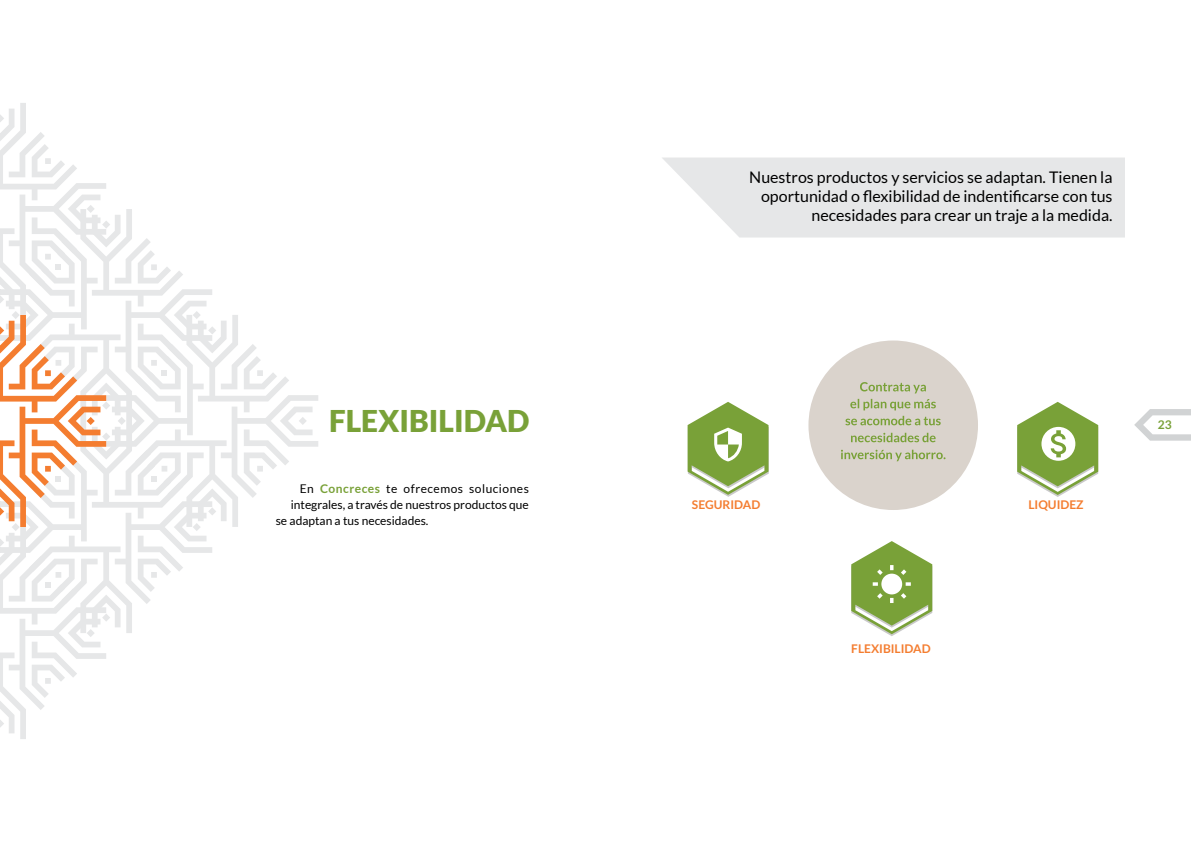
<style>
.page{position:relative;width:1191px;height:842px;background:#fff}
.page>*{position:absolute;margin:0;border:0;box-sizing:border-box;transform-origin:0 0}
.t1{font:900 30px "Lato";color:#79a138}
.t2{font:16px/19px "Lato";color:#000;text-align:right}
.t3{font:12px "Lato";color:#000}
.t4{font:12px "Lato";letter-spacing:.04em;color:#000}
.t5{font:700 12px "Lato";color:#f47d30}
.t6{font:700 12px "Lato";color:#79a138}
.s1{font-weight:700;color:#79a138}
</style>
<div class="page">
<svg style="left:1134px;top:409px;width:57px;height:32px"></svg>
<svg style="left:0;top:103px;width:318px;height:636px"></svg>
<div style="left:808px;top:340px;width:170px;height:170px;background:#dad3cc;border-radius:50%"></div>
<svg style="left:841px;top:450px;width:104px;height:11px"></svg>
<svg style="left:851px;top:433px;width:84px;height:9px"></svg>
<svg style="left:845px;top:416px;width:95px;height:9px"></svg>
<svg style="left:850px;top:399px;width:86px;height:11px"></svg>
<svg style="left:860px;top:382px;width:66px;height:11px"></svg>
<svg style="left:662px;top:158px;width:463px;height:80px;background:#e8e9ea"></svg>
<svg style="left:851px;top:541px;width:81px;height:95px"></svg>
<svg style="left:687px;top:402px;width:82px;height:95px"></svg>
<svg style="left:1017px;top:402px;width:81px;height:95px"></svg>
<p class="t2" style="left:749px;top:167px;width:365px">N uestros productos y servicios se adaptan. Tienen la oportunidad o flexibilidad de indentificarse con tus necesidades para crear un traje a la medida.</p>
<h1 class="t1" style="left:329px;top:404px;width:202px">FLEXIBILI DAD</h1>
<p class="t6" style="left:1158px;top:418px;width:15px">23</p>
<p class="t4" style="left:300px;top:482px;width:231px">En <span class="s1">Concreces</span> te ofrecemos soluciones</p>
<p class="t3" style="left:291px;top:498px;width:240px">integrales, a través de nuestros productos que</p>
<p class="t3" style="left:276px;top:514px;width:154px">se adaptan a tus necesidades.</p>
<p class="t5" style="left:692px;top:498px;width:70px">SEGURI DAD</p>
<p class="t5" style="left:851px;top:642px;width:81px">FLEXI BI LI DAD</p>
<p class="t5" style="left:1028px;top:498px;width:57px">LIQUI DEZ</p>
</div>
